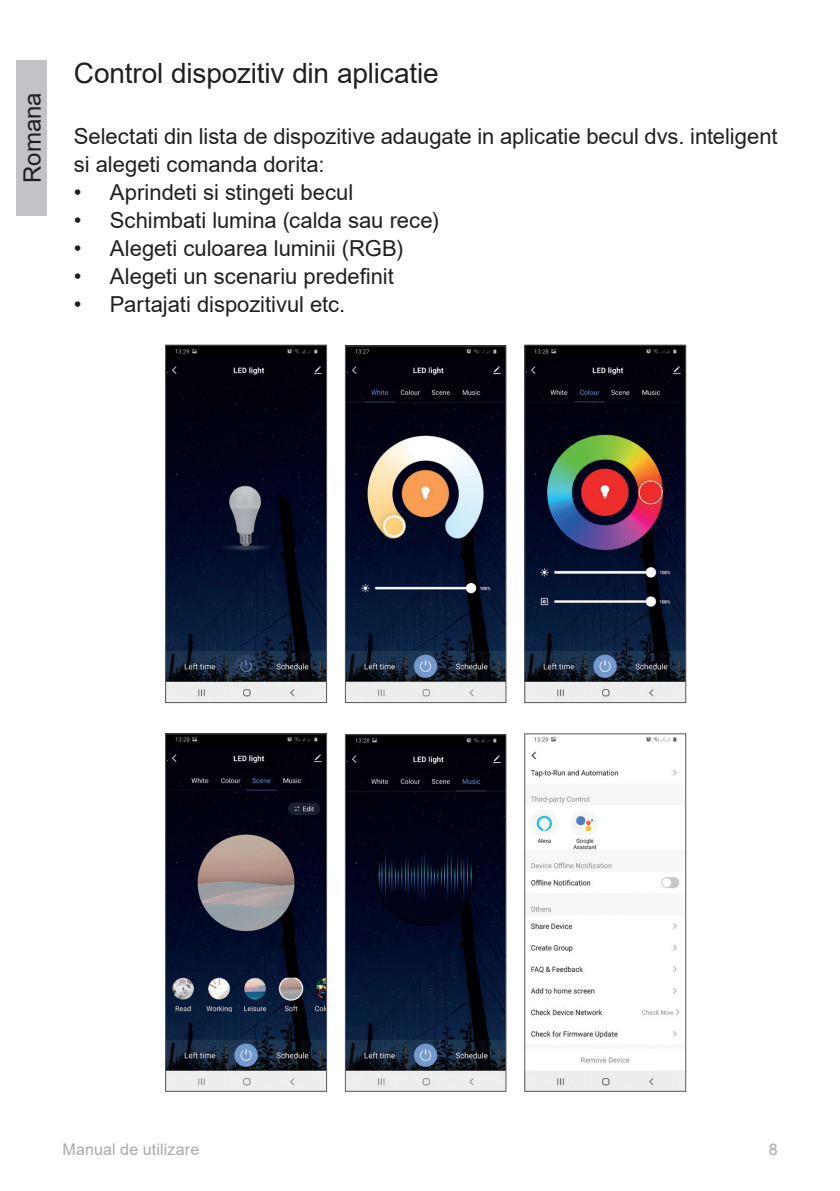
<style>
.page{position:relative;width:840px;height:1191px;background:#fff}
.page>*{position:absolute;margin:0;border:0;box-sizing:border-box;transform-origin:0 0}
.UPPERCASE_TITLE{font:28px "Arial";letter-spacing:-.005em;color:#231f20}
.t1{font:24px "Arial";letter-spacing:-.01em;color:#231f20}
.t2{font:22px/28px "Arial";color:#231f20}
.t3{font:16px "Arial";letter-spacing:.01em;color:#a8a9ad}
</style>
<div class="page">
<div style="left:16px;top:60px;width:31px;height:155px;background:#c2c3c6"></div>
<img style="left:167px;top:347px;width:157px;height:354px">
<div style="left:165px;top:345px;width:161px;height:358px;border:1px solid #57585a"></div>
<img style="left:347px;top:348px;width:157px;height:353px">
<div style="left:345px;top:346px;width:161px;height:357px;border:1px solid #57585a"></div>
<img style="left:526px;top:347px;width:157px;height:354px">
<div style="left:524px;top:345px;width:161px;height:358px;border:1px solid #57585a"></div>
<img style="left:167px;top:735px;width:157px;height:354px">
<div style="left:165px;top:733px;width:161px;height:358px;border:1px solid #57585a"></div>
<img style="left:347px;top:736px;width:157px;height:353px">
<div style="left:345px;top:734px;width:161px;height:357px;border:1px solid #57585a"></div>
<img style="left:526px;top:736px;width:157px;height:353px">
<div style="left:524px;top:733px;width:161px;height:358px;border:1px solid #57585a"></div>
<p class="t1" style="left:16px;top:182px;width:91px;rotate:-90deg">Romana</p>
<p class="UPPERCASE_TITLE" style="left:74px;top:54px;width:366px">Control dispozitiv din aplicatie</p>
<p class="t2" style="left:74px;top:122px;width:704px">Selectati din lista de dispozitive adaugate in aplicatie becul dvs. inteligent si alegeti comanda dorita:</p>
<p class="t2" style="left:74px;top:178px;width:281px">• Aprindeti si stingeti becul</p>
<p class="t2" style="left:74px;top:206px;width:366px">• Schimbati lumina (calda sau rece)</p>
<p class="t2" style="left:74px;top:234px;width:330px">• Alegeti culoarea luminii (RGB)</p>
<p class="t2" style="left:74px;top:262px;width:321px">• Alegeti un scenariu predefinit</p>
<p class="t2" style="left:74px;top:290px;width:273px">• Partajati dispozitivul etc.</p>
<p class="t3" style="left:62px;top:1138px;width:138px">Manual de utilizare</p>
<p class="t3" style="left:768px;top:1138px;width:10px">8</p>
</div>
